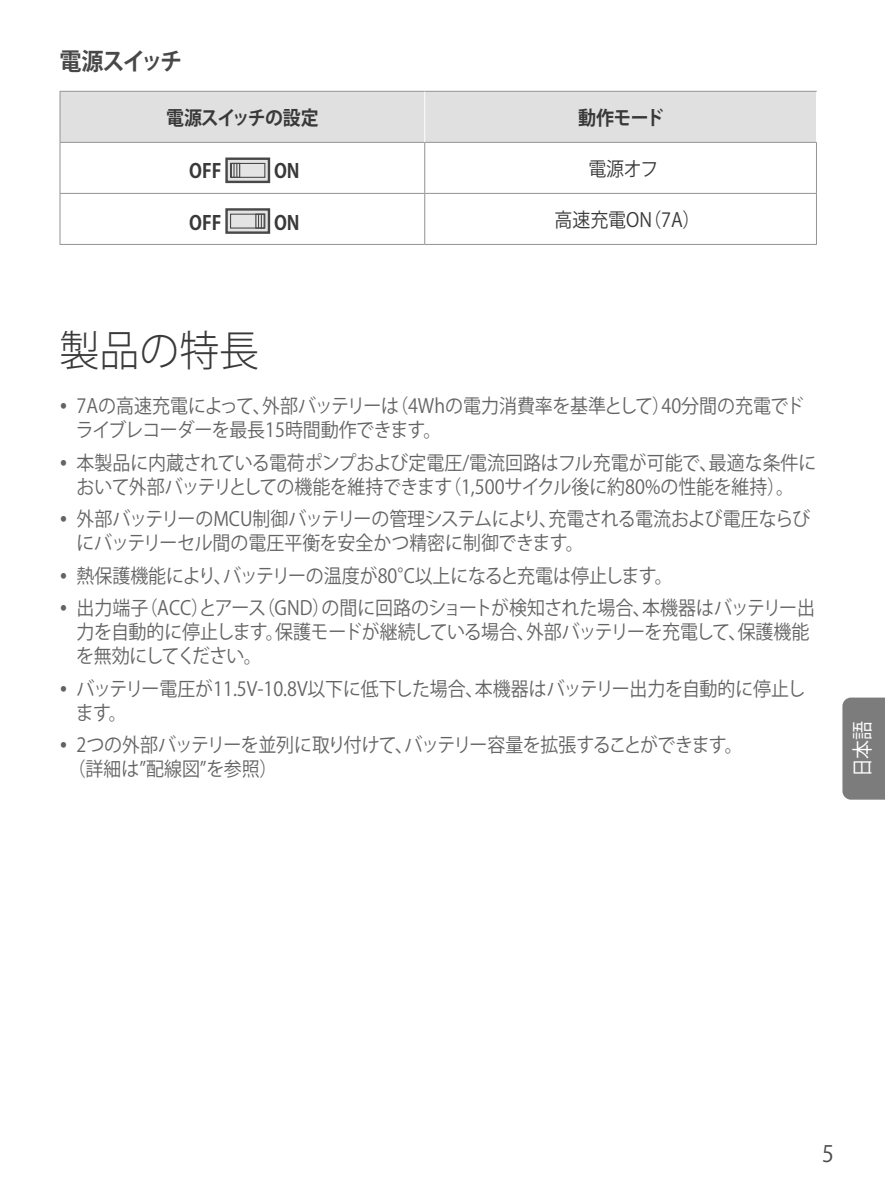
<style>
.page{position:relative;width:885px;height:1191px;background:#fff}
.page>*{position:absolute;margin:0;border:0;box-sizing:border-box;transform-origin:0 0}
.t1{font:300 42px "Koz Go Pro";color:#393939;scale:.95 1}
.t2{font:700 24px "Koz Go Pro";letter-spacing:-.08em;color:#484848;scale:.92 1}
.t3{font:22.5px "Koz Go Pro";color:#484848;scale:.95 1}
.t4{font:21px "Koz Go Pro";color:#fff;scale:.9 1}
.t5{font:19.5px/24px "Koz Go Pro";letter-spacing:-.01em;color:#636363;scale:.92 1}
.t6{font:19.5px/24px "Koz Go Pro";letter-spacing:-.03em;color:#636363;scale:.92 1}
.t7{font:700 19.5px "Koz Go Pro";letter-spacing:-.005em;color:#393939;scale:.92 1}
.t8{font:19.5px "Koz Go Pro";color:#393939;scale:.92 1}
.t9{font:700 19.5px "Koz Go Pro";letter-spacing:-.05em;color:#393939;scale:.92 1}
</style>
<div class="page">
<div style="left:842px;top:697px;width:42px;height:102px;background:#7c7c7c"></div>
<div style="left:60px;top:92px;width:755px;height:50px;background:#e0e0e0"></div>
<hr style="left:60px;top:91px;width:364px;height:1px;background:#939393">
<hr style="left:59px;top:92px;width:1px;height:50px;background:#939393">
<hr style="left:424px;top:91px;width:392px;height:1px;background:#939393">
<hr style="left:60px;top:142px;width:364px;height:1px;background:#939393">
<hr style="left:59px;top:143px;width:1px;height:50px;background:#939393">
<hr style="left:424px;top:142px;width:392px;height:1px;background:#939393">
<hr style="left:424px;top:143px;width:1px;height:50px;background:#939393">
<hr style="left:815px;top:143px;width:1px;height:50px;background:#939393">
<hr style="left:60px;top:193px;width:364px;height:1px;background:#939393">
<hr style="left:59px;top:194px;width:1px;height:50px;background:#939393">
<hr style="left:424px;top:193px;width:392px;height:1px;background:#939393">
<hr style="left:424px;top:194px;width:1px;height:50px;background:#939393">
<hr style="left:815px;top:194px;width:1px;height:50px;background:#939393">
<hr style="left:60px;top:244px;width:364px;height:1px;background:#939393">
<hr style="left:424px;top:244px;width:392px;height:1px;background:#939393">
<hr style="left:424px;top:92px;width:1px;height:50px;background:#fff">
<div style="left:226px;top:159px;width:43px;height:23px;background:#e4e4e4"></div>
<div style="left:225px;top:157px;width:45px;height:26px;border:2px solid #484848"></div>
<div style="left:230px;top:163px;width:35px;height:15px;border:1px solid #484848"></div>
<svg style="left:233px;top:165px;width:4px;height:11px"></svg>
<div style="left:231px;top:163px;width:9px;height:15px;border:1px solid #484848"></div>
<div style="left:226px;top:209px;width:43px;height:24px;background:#e4e4e4"></div>
<div style="left:225px;top:208px;width:45px;height:26px;border:2px solid #484848"></div>
<div style="left:230px;top:214px;width:35px;height:15px;border:1px solid #484848"></div>
<svg style="left:258px;top:215px;width:4px;height:12px"></svg>
<div style="left:255px;top:213px;width:10px;height:16px;border:1px solid #484848"></div>
<p class="t2" style="left:60px;top:46px;width:135px">電源スイッチ</p>
<p class="t9" style="left:166px;top:105px;width:167px">電源スイッチの設定</p>
<p class="t7" style="left:578px;top:105px;width:95px">動作モード</p>
<p class="t7" style="left:189px;top:158px;width:36px">OFF</p>
<p class="t7" style="left:274px;top:158px;width:29px">ON</p>
<p class="t8" style="left:588px;top:156px;width:78px">電源オフ</p>
<p class="t7" style="left:189px;top:210px;width:36px">OFF</p>
<p class="t7" style="left:274px;top:210px;width:29px">ON</p>
<p class="t8" style="left:554px;top:207px;width:160px">高速充電ON（7A）</p>
<h1 class="t1" style="left:60px;top:323px;width:211px">製品の特長</h1>
<p class="t5" style="left:76px;top:394px;width:793px">7Aの高速充電によって、外部バッテリーは（4Whの電力消費率を基準として）40分間の充電でドライブレコーダーを最長15時間動作できます。</p>
<p class="t5" style="left:77px;top:451px;width:805px">本製品に内蔵されている電荷ポンプおよび定電圧/電流回路はフル充電が可能で、最適な条件において外部バッテリとしての機能を維持できます（1,500サイクル後に約80%の性能を維持）。</p>
<p class="t5" style="left:76px;top:507px;width:799px">外部バッテリーのMCU制御バッテリーの管理システムにより、充電される電流および電圧ならびにバッテリーセル間の電圧平衡を安全かつ精密に制御できます。</p>
<p class="t5" style="left:76px;top:560px;width:804px;line-height:32.4px">熱保護機能により、バッテリーの温度が80°C以上になると充電は停止します。<br>出力端子（ACC）とアース（GND）の間に回路のショートが検知された場合、本機器はバッテリー出</p>
<p class="t6" style="left:76px;top:620px;width:798px">力を自動的に停止します。保護モードが継続している場合、外部バッテリーを充電して、保護機能を無効にしてください。</p>
<p class="t5" style="left:76px;top:677px;width:794px">バッテリー電圧が11.5V-10.8V以下に低下した場合、本機器はバッテリー出力を自動的に停止します。</p>
<p class="t5" style="left:68px;top:733px;width:735px;text-indent:8px">2つの外部バッテリーを並列に取り付けて、バッテリー容量を拡張することができます。（詳細は”配線図”を参照）</p>
<p class="t4" style="left:848px;top:777px;width:64px;rotate:-90deg">日本語</p>
<p class="t3" style="left:822px;top:1139px;width:14px">5</p>
</div>
